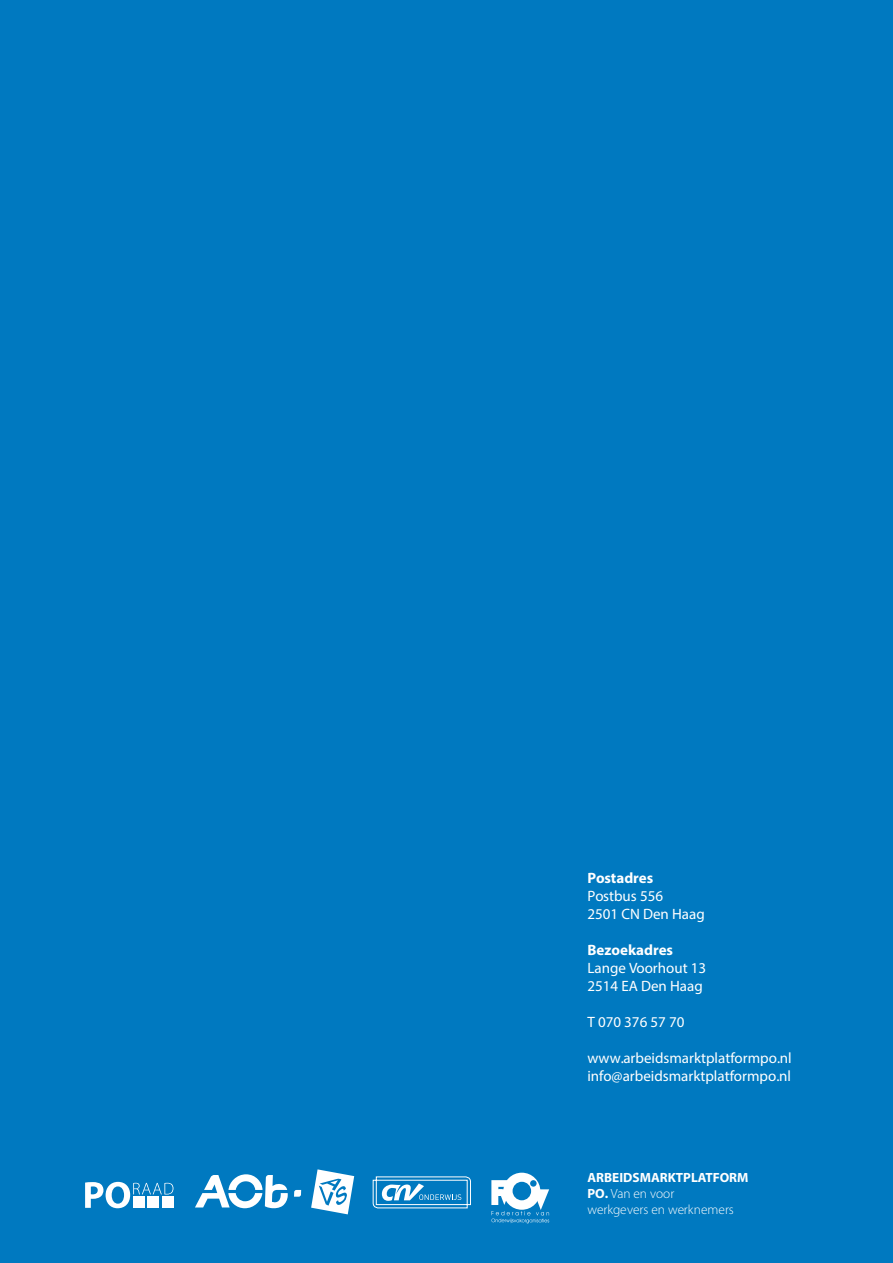
<style>
.page{position:relative;width:893px;height:1263px;background:#0079c0}
.page>*{position:absolute;margin:0;border:0;box-sizing:border-box;transform-origin:0 0}
.t1{font:15px/18px "Myriad Pro";color:#fff}
.t2{font:700 15px "Myriad Pro";color:#fff}
.t3{font:300 13.35px/16.4px "Myriad Pro";color:#fff}
.s1{font-weight:700}
</style>
<div class="page">
<svg style="left:195px;top:1174px;width:93px;height:34px"></svg>
<svg style="left:294px;top:1190px;width:7px;height:7px"></svg>
<svg style="left:311px;top:1169px;width:43px;height:45px"></svg>
<svg style="left:373px;top:1176px;width:98px;height:32px"></svg>
<svg style="left:491px;top:1173px;width:58px;height:50px"></svg>
<div style="left:530px;top:1180px;width:7px;height:7px;background:#0079c0;border-radius:50%"></div>
<svg style="left:85px;top:1182px;width:88px;height:26px"></svg>
<div style="left:133px;top:1196px;width:12px;height:12px;background:#fff"></div>
<div style="left:147px;top:1196px;width:12px;height:12px;background:#fff"></div>
<div style="left:162px;top:1196px;width:12px;height:12px;background:#fff"></div>
<p class="t2" style="left:587px;top:868px;width:68px">Postadres</p>
<p class="t1" style="left:587px;top:887px;width:119px">Postbus 556<br>2501 CN Den Haag</p>
<p class="t2" style="left:587px;top:940px;width:87px">Bezoekadres</p>
<p class="t1" style="left:587px;top:959px;width:120px">Lange Voorhout 13<br>2514 EA Den Haag</p>
<p class="t1" style="left:587px;top:1013px;width:99px">T 070 376 57 70</p>
<p class="t1" style="left:587px;top:1049px;width:206px">www.arbeidsmarktplatformpo.nl info@arbeidsmarktplatformpo.nl</p>
<p class="t3" style="left:587px;top:1169px;width:163px"><span class="s1">ARBEIDSMARKTPLATFORM<br>PO.</span> Van en voor<br>werkgevers en werknemers</p>
</div>
